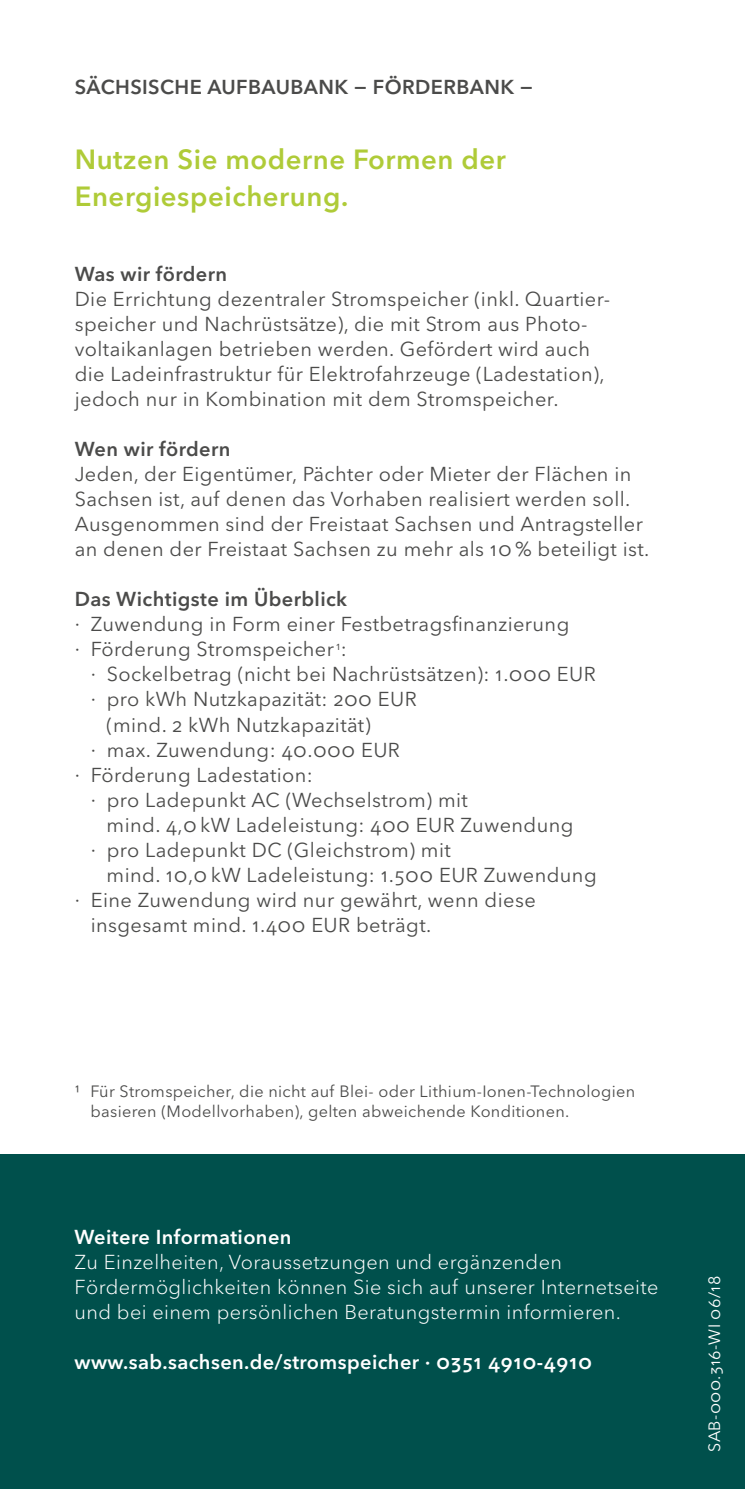
<style>
.page{position:relative;width:745px;height:1489px;background:#fff}
.page>*{position:absolute;margin:0;border:0;box-sizing:border-box;transform-origin:0 0}
.t1{font:600 27.5px/37.5px "Avenir Next LT Pro";letter-spacing:.02em;color:#afcb38}
.t2{font:20px/25px "Avenir Next LT Pro";letter-spacing:.02em;color:#4b4b4a}
.t3{font:300 20px/25px "Avenir Next LT Pro";letter-spacing:.02em;color:#fff}
.t4{font:600 20px "Avenir Next LT Pro";letter-spacing:.02em;color:#4b4b4a}
.t5{font:600 20px "Avenir Next LT Pro";letter-spacing:.02em;color:#fff}
.t6{font:16.25px/19.5px "Avenir Next LT Pro";letter-spacing:.02em;color:#4b4b4a}
.t7{font:16.25px "Avenir Next LT Pro";letter-spacing:.02em;color:#fff}
</style>
<div class="page">
<div style="left:0;top:1153px;width:744px;height:335px;background:#00504c"></div>
<p class="t4" style="left:75px;top:74px;width:459px">SÄCHSISCHE AUFBAUBANK − FÖRDERBANK −</p>
<h1 class="t1" style="left:75px;top:140px;width:432px">Nutzen Sie moderne Formen der<br>Energiespeicherung.</h1>
<p class="t4" style="left:75px;top:262px;width:154px">Was wir fördern</p>
<p class="t2" style="left:75px;top:287px;width:536px">Die Errichtung dezentraler Stromspeicher (inkl. Quartier&shy;speicher und Nachrüstsätze), die mit Strom aus Photo&shy;voltaikanlagen betrieben werden. Gefördert wird auch die Ladeinfrastruktur für Elektrofahrzeuge (Ladestation), jedoch nur in Kombination mit dem Stromspeicher.</p>
<p class="t4" style="left:75px;top:437px;width:157px">Wen wir fördern</p>
<p class="t2" style="left:75px;top:462px;width:575px">Jeden, der Eigentümer, Pächter oder Mieter der Flächen in Sachsen ist, auf denen das Vorhaben realisiert werden soll.<br>Ausgenommen sind der Freistaat Sachsen und Antragsteller an denen der Freistaat Sachsen zu mehr als 10 % beteiligt ist.</p>
<p class="t4" style="left:75px;top:587px;width:274px">Das Wichtigste im Überblick</p>
<p class="t2" style="left:75px;top:612px;width:496px">· Zuwendung in Form einer Festbetragsfinanzierung · Förderung Stromspeicher <sup>1</sup>:</p>
<p class="t2" style="left:91px;top:662px;width:506px">· Sockelbetrag (nicht bei Nachrüstsätzen): 1.000 EUR</p>
<p class="t2" style="left:91px;top:687px;width:327px">· pro kWh Nutzkapazität: 200 EUR</p>
<p class="t2" style="left:107px;top:712px;width:265px">(mind. 2 kWh Nutzkapazität)</p>
<p class="t2" style="left:91px;top:737px;width:310px">· max. Zuwendung: 40.000 EUR</p>
<p class="t2" style="left:75px;top:762px;width:239px">· Förderung Ladestation:</p>
<p class="t2" style="left:91px;top:787px;width:378px">· pro Ladepunkt AC (Wechselstrom) mit</p>
<p class="t2" style="left:107px;top:812px;width:468px">mind. 4,0kW Ladeleistung: 400 EUR Zuwendung</p>
<p class="t2" style="left:91px;top:837px;width:361px">· pro Ladepunkt DC (Gleichstrom) mit</p>
<p class="t2" style="left:107px;top:862px;width:491px">mind. 10,0kW Ladeleistung: 1.500 EUR Zuwendung</p>
<p class="t2" style="left:75px;top:887px;width:462px">· Eine Zuwendung wird nur gewährt, wenn diese</p>
<p class="t2" style="left:91px;top:912px;width:342px">insgesamt mind. 1.400 EUR beträgt.</p>
<p class="t6" style="left:90px;top:1081px;width:546px;text-indent:-16px">¹ Für Stromspeicher, die nicht auf Blei- oder Lithium-Ionen-Technologien basieren (Modellvorhaben), gelten abweichende Konditionen.</p>
<p class="t5" style="left:74px;top:1224px;width:218px">Weitere Informationen</p>
<p class="t3" style="left:74px;top:1249px;width:585px">Zu Einzelheiten, Voraussetzungen und ergänzenden<br>Fördermöglichkeiten können Sie sich auf unserer Internetseite und bei einem persönlichen Beratungstermin informieren.</p>
<p class="t5" style="left:74px;top:1349px;width:519px">www.sab.sachsen.de/stromspeicher · 0351 4910-4910</p>
<p class="t7" style="left:704px;top:1451px;width:177px;rotate:-90deg">SAB-000.316-WI 06/18</p>
</div>
